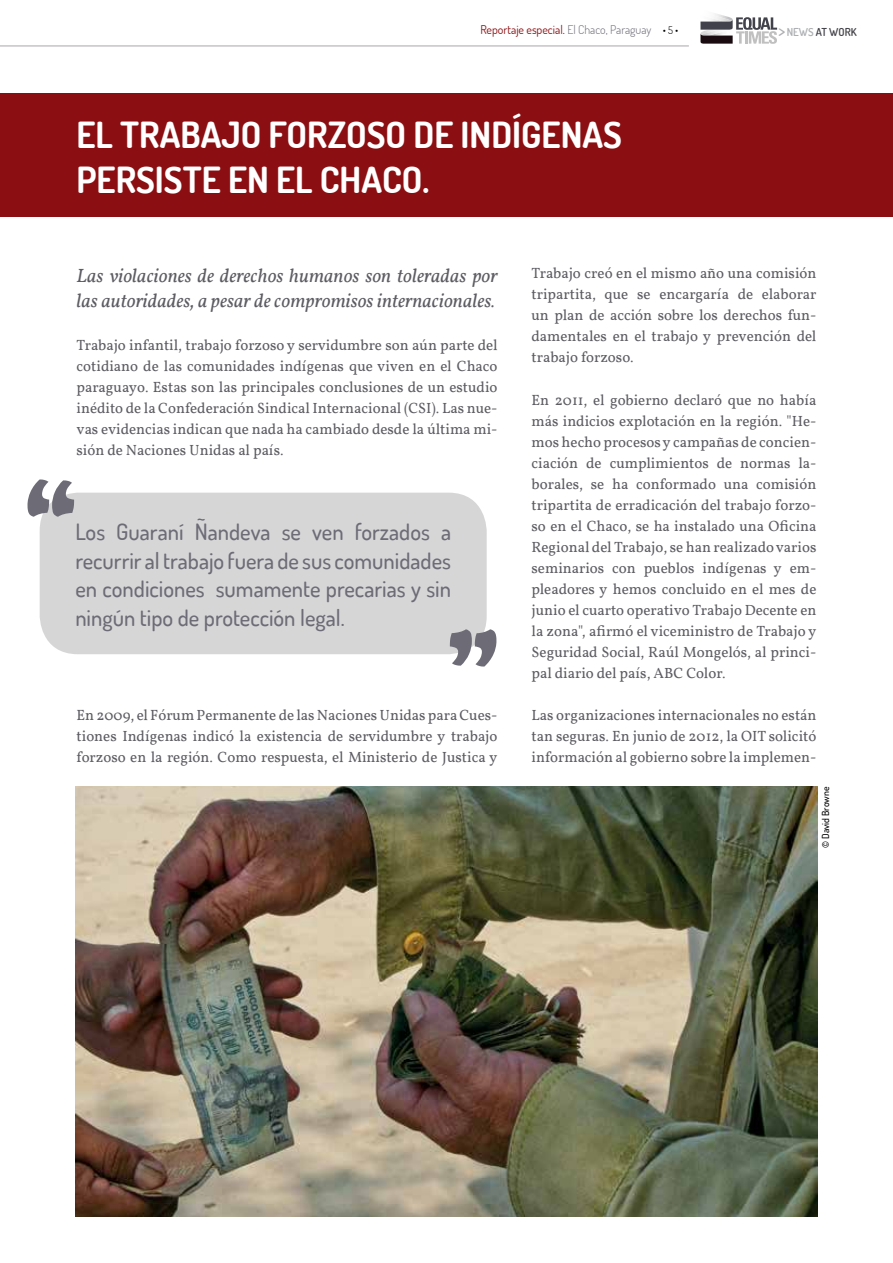
<style>
.page{position:relative;width:893px;height:1263px;background:#fff}
.page>*{position:absolute;margin:0;border:0;box-sizing:border-box;transform-origin:0 0}
.t1{font:700 36px/45px "Dosis";color:#fff}
.t2{font:500 22.5px/28.5px "Dosis";color:#6d6b76;text-align:justify}
.t3{font:italic 19.5px/25.5px "Vollkorn";color:#5d5c62}
.t4{font:15px/21px "Vollkorn";color:#5d5c62;text-align:justify}
.t5{font:12px "Dosis";color:#8b0f12}
.t6{font:600 10.95px "Dosis";color:#444349}
.t7{font:500 9.75px "Dosis";color:#000}
.s1{font-weight:300;color:#6d6b76}
.s2{font-weight:300;font-size:10.5px;color:#000}
.s3{font-weight:500;font-size:17.85px;color:#adafb2}
.s4{color:#adafb2}
</style>
<div class="page">
<img style="left:76px;top:787px;width:741px;height:429px">
<hr style="left:0;top:46px;width:689px;height:1px;background:#aaa5ac">
<img style="left:715px;top:15px;width:9px;height:2px">
<svg style="left:700px;top:17px;width:77px;height:27px"></svg>
<div style="left:0;top:94px;width:893px;height:123px;background:#8b0f12"></div>
<div style="left:40px;top:493px;width:447px;height:161px;background:#d6d6d7;border-radius:38px"></div>
<svg style="left:28px;top:479px;width:46px;height:38px"></svg>
<svg style="left:450px;top:629px;width:46px;height:37px"></svg>
<p class="t5" style="left:480px;top:22px;width:199px">Reportaje especial. <span class="s1">El Chaco, Paraguay</span> <span class="s2">• 5 •</span></p>
<p class="t6" style="left:778px;top:25px;width:80px"><span class="s3">&gt;</span> <span class="s4">NEWS</span> AT WORK</p>
<h1 class="t1" style="left:77px;top:111px;width:547px">EL TRABAJO FORZOSO DE INDÍGENAS<br>PERSISTE EN EL CHACO.</h1>
<h3 class="t3" style="left:77px;top:263px;width:422px">Las violaciones de derechos humanos son toleradas por las autoridades, a pesar de compromisos internacionales.</h3>
<p class="t4" style="left:77px;top:334px;width:422px">Trabajo infantil, trabajo forzoso y servidumbre son aún parte del cotidiano de las comunidades indígenas que viven en el Chaco paraguayo. Estas son las principales conclusiones de un estudio inédito de la Confederación Sindical Internacional (CSI). Las nue&shy;vas evidencias indican que nada ha cambiado desde la última mi&shy;sión de Naciones Unidas al país.</p>
<h2 class="t2" style="left:75px;top:517px;width:377px">Los Guaraní Ñandeva se ven forzados a recurrir al trabajo fuera de sus comunidades en condiciones sumamente precarias y sin ningún tipo de protección legal.</h2>
<p class="t4" style="left:77px;top:704px;width:423px">En 2009, el Fórum Permanente de las Naciones Unidas para Cues&shy;tiones Indígenas indicó la existencia de servidumbre y trabajo forzoso en la región. Como respuesta, el Ministerio de Justica y</p>
<p class="t4" style="left:532px;top:263px;width:286px">Trabajo creó en el mismo año una comisión tripartita, que se encargaría de elaborar un plan de acción sobre los derechos fun&shy;damentales en el trabajo y prevención del trabajo forzoso.</p>
<p class="t4" style="left:532px;top:389px;width:286px">En 2011, el gobierno declaró que no había más indicios explotación en la región. "He&shy;mos hecho procesos y campañas de concien&shy;ciación de cumplimientos de normas la&shy;borales, se ha conformado una comisión tripartita de erradicación del trabajo forzo&shy;so en el Chaco, se ha instalado una Oficina Regional del Trabajo, se han realizado varios seminarios con pueblos indígenas y em&shy;pleadores y hemos concluido en el mes de junio el cuarto operativo Trabajo Decente en la zona", afirmó el viceministro de Trabajo y Seguridad Social, Raúl Mongelós, al princi&shy;pal diario del país, ABC Color.</p>
<p class="t4" style="left:532px;top:704px;width:286px">Las organizaciones internacionales no están tan seguras. En junio de 2012, la OIT solicitó información al gobierno sobre la implemen-</p>
<p class="t7" style="left:819px;top:847px;width:62px;rotate:-90deg">© David Browne</p>
</div>
